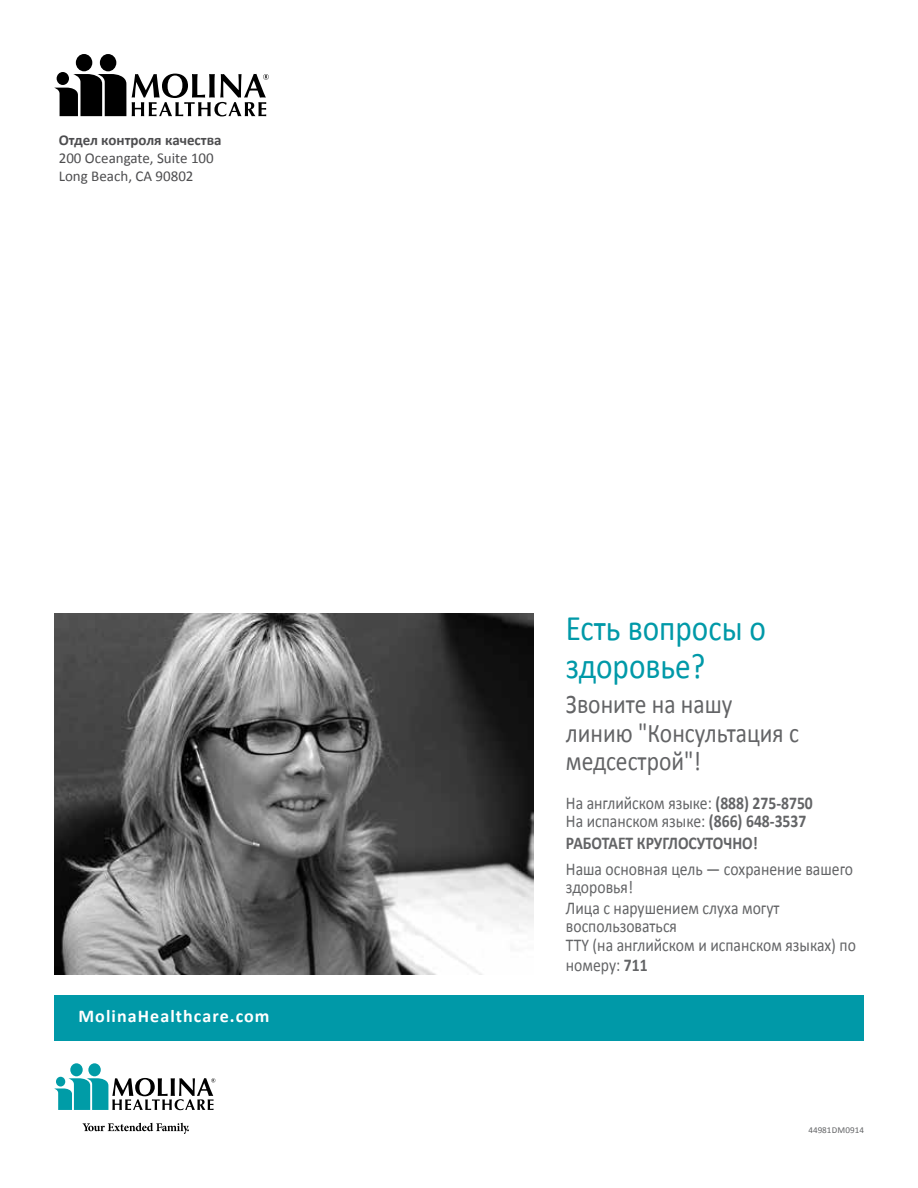
<style>
.page{position:relative;width:918px;height:1188px;background:#fff}
.page>*{position:absolute;margin:0;border:0;box-sizing:border-box;transform-origin:0 0}
.t1{font:36px/37.5px "Calibri";color:#0099a8;scale:.87 1}
.t2{font:27px/28.5px "Calibri";color:#636466;scale:.87 1}
.t3{font:18px/19px "Calibri";color:#636466;scale:.87 1}
.t4{font:700 18px "Calibri";color:#636466;scale:.87 1}
.t5{font:700 18px "Calibri";letter-spacing:.06em;color:#fff}
.t6{font:15px/18px "Calibri";color:#4d4d4f}
.t7{font:700 15px "Calibri";color:#4d4d4f}
.t8{font:9px "Calibri";color:#636466}
.s1{font-weight:700}
</style>
<div class="page">
<img style="left:54px;top:613px;width:480px;height:361px">
<svg style="left:83px;top:1123px;width:106px;height:11px"></svg>
<div style="left:88px;top:1063px;width:13px;height:13px;background:#009ca7;border-radius:50%"></div>
<div style="left:70px;top:1063px;width:13px;height:13px;background:#009ca7;border-radius:50%"></div>
<svg style="left:54px;top:1078px;width:161px;height:32px"></svg>
<div style="left:56px;top:1077px;width:9px;height:10px;background:#009ca7;border-radius:50%"></div>
<div style="left:54px;top:995px;width:810px;height:46px;background:#0099a8"></div>
<svg style="left:132px;top:74px;width:137px;height:42px"></svg>
<div style="left:100px;top:54px;width:16px;height:17px;background:#000;border-radius:50%"></div>
<div style="left:76px;top:54px;width:16px;height:17px;background:#000;border-radius:50%"></div>
<svg style="left:54px;top:74px;width:72px;height:42px"></svg>
<div style="left:57px;top:72px;width:12px;height:13px;background:#000;border-radius:50%"></div>
<p class="t7" style="left:59px;top:131px;width:164px">Отдел контроля качества</p>
<p class="t6" style="left:59px;top:149px;width:157px">200 Oceangate, Suite 100<br>Long Beach, CA 90802</p>
<p class="t5" style="left:78px;top:1004px;width:193px">MolinaHealthcare.com</p>
<h1 class="t1" style="left:566px;top:610px;width:232px">Есть вопросы о здоровье?</h1>
<h2 class="t2" style="left:566px;top:690px;width:269px">Звоните на нашу линию "Консультация с медсестрой"!</h2>
<p class="t3" style="left:566px;top:794px;width:285px;line-height:18px">На английском языке: <span class="s1">(888) 275-8750<br></span>На испанском языке: <span class="s1">(866) 648-3537</span></p>
<p class="t4" style="left:566px;top:832px;width:222px">РАБОТАЕТ КРУГЛОСУТОЧНО!</p>
<p class="t3" style="left:566px;top:860px;width:332px;line-height:18px">Наша основная цель — сохранение вашего здоровья!</p>
<p class="t3" style="left:566px;top:899px;width:335px">Лица с нарушением слуха могут воспользоваться<br>TTY (на английском и испанском языках) по номеру: <span class="s1">711</span></p>
<p class="t8" style="left:808px;top:1125px;width:57px">44981DM0914</p>
</div>
